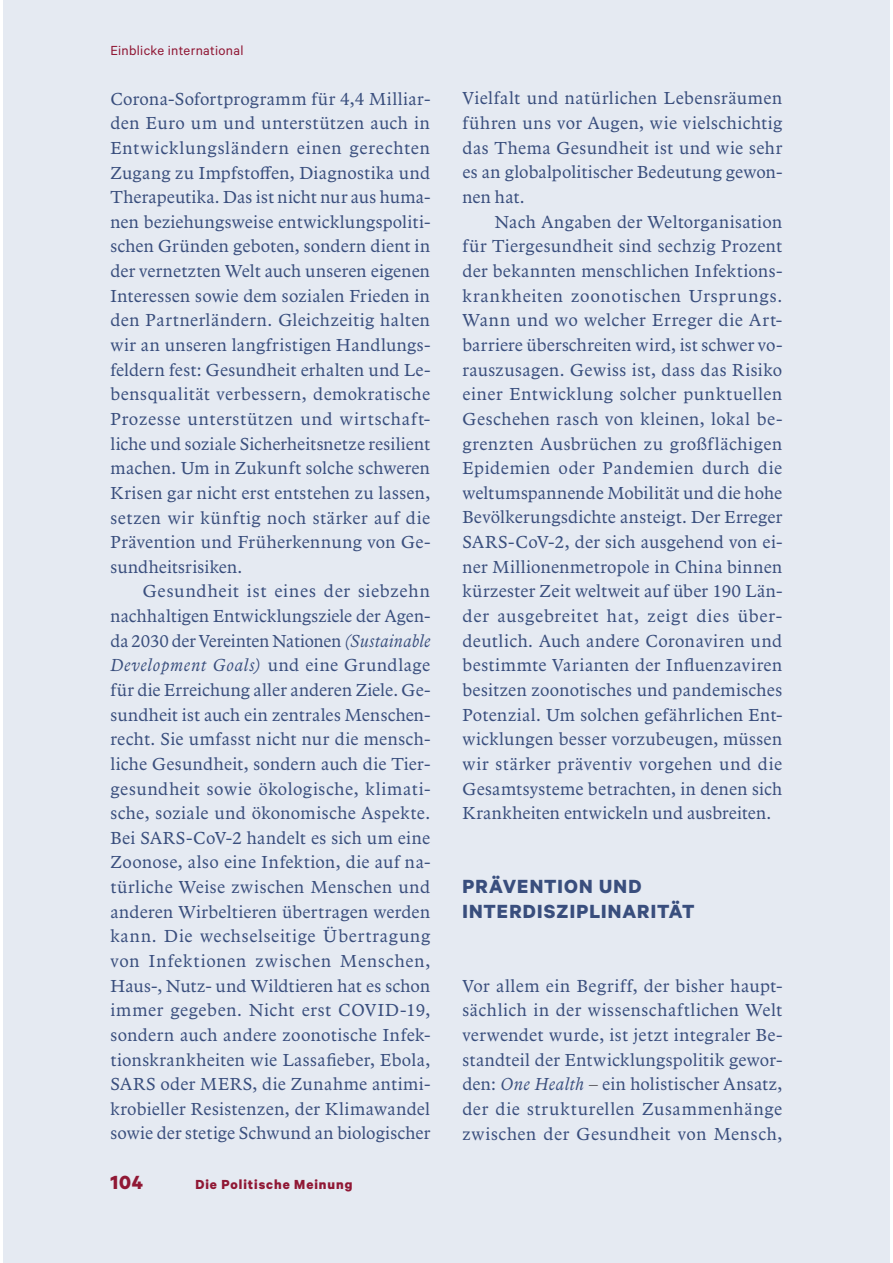
<style>
.page{position:relative;width:893px;height:1263px;background:#fff}
.page>*{position:absolute;margin:0;border:0;box-sizing:border-box;transform-origin:0 0}
.t1{font:700 21.45px/24.6px "Calibre";letter-spacing:.05em;color:#394e7d}
.t2{font:700 21.45px "Calibre";color:#901835}
.t3{font:18px/24.6px "Arbesco DT";letter-spacing:.015em;color:#394e7d;text-align:justify}
.t4{font:14.85px "Calibre";letter-spacing:.02em;color:#901835}
.t5{font:700 14.85px "Calibre";letter-spacing:.065em;color:#901835}
.s1{font-style:italic}
.s2{color:#231f20}
</style>
<div class="page">
<div style="left:3px;top:0;width:887px;height:1263px;background:#e5eaf2"></div>
<p class="t4" style="left:110px;top:46px;width:134px">Einblicke international</p>
<p class="t3" style="left:110px;top:88px;width:321px">Corona-Sofortprogramm für 4,4 Milliar&shy;den Euro um und unterstützen auch in Entwicklungsländern einen gerechten Zugang zu Impfstoffen, Diagnostika und Therapeutika. Das ist nicht nur aus huma&shy;nen beziehungsweise entwicklungspoliti&shy;schen Gründen geboten, sondern dient in der vernetzten Welt auch unseren eigenen Interessen sowie dem sozialen Frieden in den Partnerländern. Gleichzeitig halten wir an unseren langfristigen Handlungs&shy;feldern fest: Gesundheit erhalten und Le&shy;bensqualität verbessern, demokratische Prozesse unterstützen und wirtschaft&shy;liche und soziale Sicherheitsnetze resilient machen. Um in Zukunft solche schweren Krisen gar nicht erst entstehen zu lassen, setzen wir künftig noch stärker auf die Prävention und Früherkennung von Ge&shy;sundheitsrisiken.</p>
<p class="t3" style="left:110px;top:580px;width:321px;text-indent:32px">Gesundheit ist eines der siebzehn nachhaltigen Entwicklungsziele der Agen&shy;da 2030 der Vereinten Nationen <span class="s1">( Sustainable Development Goals)</span> und eine Grundlage für die Erreichung aller anderen Ziele. Ge&shy;sundheit ist auch ein zentrales Menschen&shy;recht. Sie umfasst nicht nur die mensch&shy;liche Gesundheit, sondern auch die Tier - gesundheit sowie ökologische, klimati&shy;sche, soziale und ökonomische Aspekte.<br>Bei SARS-CoV-2 handelt es sich um eine Zoonose, also eine Infektion, die auf na&shy;türliche Weise zwischen Menschen und anderen Wirbeltieren übertragen werden kann. Die wechselseitige Übertragung von Infektionen zwischen Menschen, Haus-, Nutz- und Wildtieren hat es schon immer gegeben. Nicht erst COVID-19, sondern auch andere zoono tische Infek&shy;tions krankheiten wie Lassa fieber, Ebola, SARS oder MERS, die Zunahme anti mi&shy;kro bieller Resistenzen, der Klimawandel sowie der stetige Schwund an biologischer</p>
<p class="t2" style="left:110px;top:1169px;width:34px">104</p>
<p class="t5" style="left:195px;top:1175px;width:158px">Die Politische Meinung</p>
<p class="t3" style="left:462px;top:87px;width:321px">Vielfalt und natürlichen Lebensräumen führen uns vor Augen, wie vielschichtig das Thema Gesundheit ist und wie sehr es an globalpolitischer Bedeutung gewon&shy;nen hat.</p>
<p class="t3" style="left:462px;top:211px;width:321px;text-indent:32px">Nach Angaben der Weltorganisation für Tiergesundheit sind sechzig Prozent der bekannten menschlichen Infektions&shy;krankheiten zoonotischen Ursprungs.<br>Wann und wo welcher Erreger die Art&shy;barriere überschreiten wird, ist schwer vo&shy;rauszusagen. Gewiss ist, dass das Risiko einer Entwicklung solcher punktuellen Geschehen rasch von kleinen, lokal be&shy;grenzten Ausbrüchen zu großflächigen Epidemien oder Pandemien durch die weltumspannende Mobilität und die hohe Bevölkerungsdichte ansteigt. Der Erreger SARS-CoV-2, der sich ausgehend von ei&shy;ner Millionenmetropole in China binnen kürzester Zeit weltweit auf über 190 Län&shy;der ausgebreitet hat, zeigt dies über&shy;deutlich. Auch andere Coronaviren und bestimmte Varianten der Influenzaviren besitzen zoonotisches und pandemisches Potenzial. Um solchen gefährlichen Ent&shy;wicklungen besser vorzubeugen, müssen wir stärker präventiv vorgehen und die Gesamtsysteme betrachten, in denen sich Krankheiten entwickeln und ausbreiten.</p>
<p class="t1" style="left:462px;top:874px;width:234px">PRÄVENTION UND<br>INTERDISZIPLINARITÄT</p>
<p class="t3" style="left:462px;top:975px;width:321px">Vor allem ein Begriff, der bisher haupt&shy;sächlich in der wissenschaftlichen Welt verwendet wurde, ist jetzt integraler Be&shy;standteil der Entwicklungspolitik gewor&shy;den: <span class="s1">One Health</span> <span class="s2">–</span> ein holistischer Ansatz, der die strukturellen Zusammenhänge zwischen der Gesundheit von Mensch,</p>
</div>
